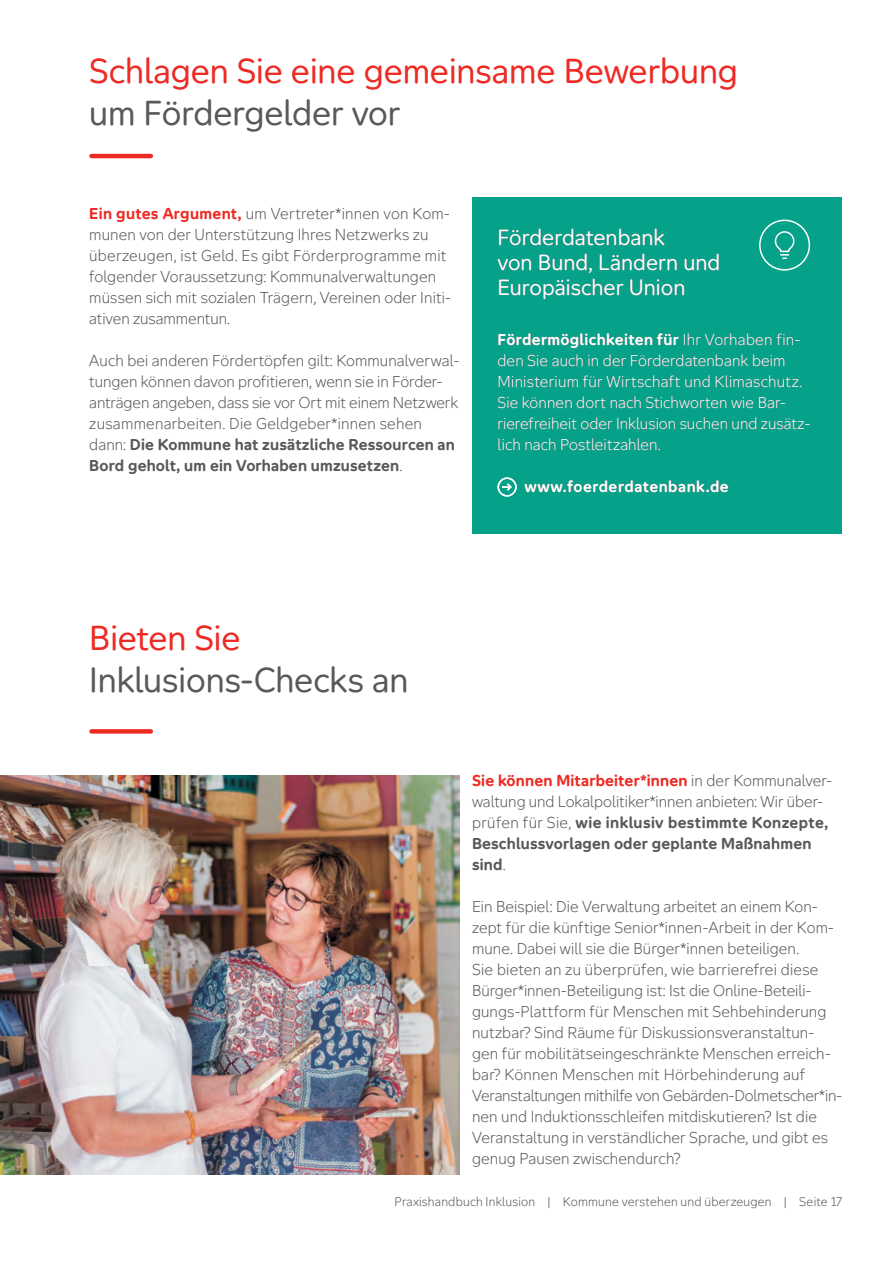
<style>
.page{position:relative;width:893px;height:1263px;background:#fff}
.page>*{position:absolute;margin:0;border:0;box-sizing:border-box;transform-origin:0 0}
.t1{font:33px "Aktion Mensch";color:#ee2a24}
.t2{font:33px "Aktion Mensch";color:#58595b}
.t3{font:21px/25.2px "Aktion Mensch";color:#fff}
.t4{font:300 15px/21px "Aktion Mensch";letter-spacing:.005em;color:#58595b}
.t5{font:300 15px/21px "Aktion Mensch";letter-spacing:.005em;color:#fff}
.t6{font:700 15px "Aktion Mensch";letter-spacing:.03em;color:#fff}
.t7{font:300 12px "Aktion Mensch";letter-spacing:.015em;color:#58595b}
.s1{font-weight:700;color:#ee2a24}
.s2{font-weight:700}
</style>
<div class="page">
<div style="left:472px;top:198px;width:370px;height:336px;background:#05a189"></div>
<hr style="left:92px;top:154px;width:59px;height:4px;background:#ee2a24">
<div style="left:92px;top:729px;width:59px;height:5px;background:#ee2a24"></div>
<div style="left:759px;top:220px;width:51px;height:51px;border:2px solid #fff;border-radius:50%"></div>
<svg style="left:774px;top:231px;width:21px;height:28px"></svg>
<img style="left:0;top:776px;width:459px;height:399px">
<div style="left:497px;top:477px;width:20px;height:20px;border:2px solid #fff;border-radius:50%"></div>
<svg style="left:501px;top:483px;width:11px;height:8px"></svg>
<h1 class="t1" style="left:89px;top:46px;width:650px">Schlagen Sie eine gemeinsame Bewerbung</h1>
<h1 class="t2" style="left:89px;top:88px;width:313px">um Fördergelder vor</h1>
<p class="t4" style="left:89px;top:203px;width:363px"><span class="s1">Ein gutes Argument,</span> um Vertreter*innen von Kom&shy;munen von der Unterstützung Ihres Netzwerks zu überzeugen, ist Geld. Es gibt Förderprogramme mit folgender Voraussetzung: Kommunalverwaltungen müssen sich mit sozialen Trägern, Vereinen oder Initi&shy;ativen zusammentun.</p>
<p class="t4" style="left:89px;top:350px;width:371px">Auch bei anderen Fördertöpfen gilt: Kommunalverwal&shy;tungen können davon profitieren, wenn sie in Förder&shy;anträgen angeben, dass sie vor Ort mit einem Netzwerk zusammenarbeiten. Die Geldgeber*innen sehen dann: <span class="s2">Die Kommune hat zusätzliche Ressourcen an Bord geholt, um ein Vorhaben umzusetzen</span>.</p>
<h2 class="t3" style="left:497px;top:223px;width:224px">Förderdatenbank<br>von Bund, Ländern und<br>Europäischer Union</h2>
<p class="t5" style="left:497px;top:329px;width:314px"><span class="s2">Fördermöglichkeiten für</span> Ihr Vorhaben fin&shy;den Sie auch in der Förderdatenbank beim Ministerium für Wirtschaft und Klimaschutz.<br>Sie können dort nach Stichworten wie Bar&shy;rierefreiheit oder Inklusion suchen und zusätz&shy;lich nach Postleitzahlen.</p>
<p class="t6" style="left:524px;top:477px;width:206px">www.foerderdatenbank.de</p>
<h1 class="t1" style="left:89px;top:613px;width:153px">Bieten Sie</h1>
<h1 class="t2" style="left:89px;top:655px;width:321px">Inklusions-Checks an</h1>
<p class="t4" style="left:472px;top:770px;width:362px"><span class="s1">Sie können Mitarbeiter*innen</span> in der Kommunalver&shy;waltung und Lokalpolitiker*innen anbieten: Wir über&shy;prüfen für Sie, <span class="s2">wie inklusiv bestimmte Konzepte, Beschlussvorlagen oder geplante Maßnahmen sind</span>.</p>
<p class="t4" style="left:472px;top:896px;width:371px">Ein Beispiel: Die Verwaltung arbeitet an einem Kon&shy;zept für die künftige Senior*innen-Arbeit in der Kom&shy;mune. Dabei will sie die Bürger*innen beteiligen.<br>Sie bieten an zu überprüfen, wie barrierefrei diese Bürger*innen-Beteiligung ist: Ist die Online-Beteili&shy;gungs-Plattform für Menschen mit Sehbehinderung nutzbar? Sind Räume für Diskussionsveranstaltun&shy;gen für mobilitätseingeschränkte Menschen erreich&shy;bar? Können Menschen mit Hörbehinderung auf Veranstaltungen mithilfe von Gebärden-Dolmetscher*in&shy;nen und Induktionsschleifen mitdiskutieren? Ist die Veranstaltung in verständlicher Sprache, und gibt es genug Pausen zwischendurch?</p>
<p class="t7" style="left:395px;top:1194px;width:450px">Praxishandbuch Inklusion | Kommune verstehen und überzeugen | Seite 17</p>
</div>
